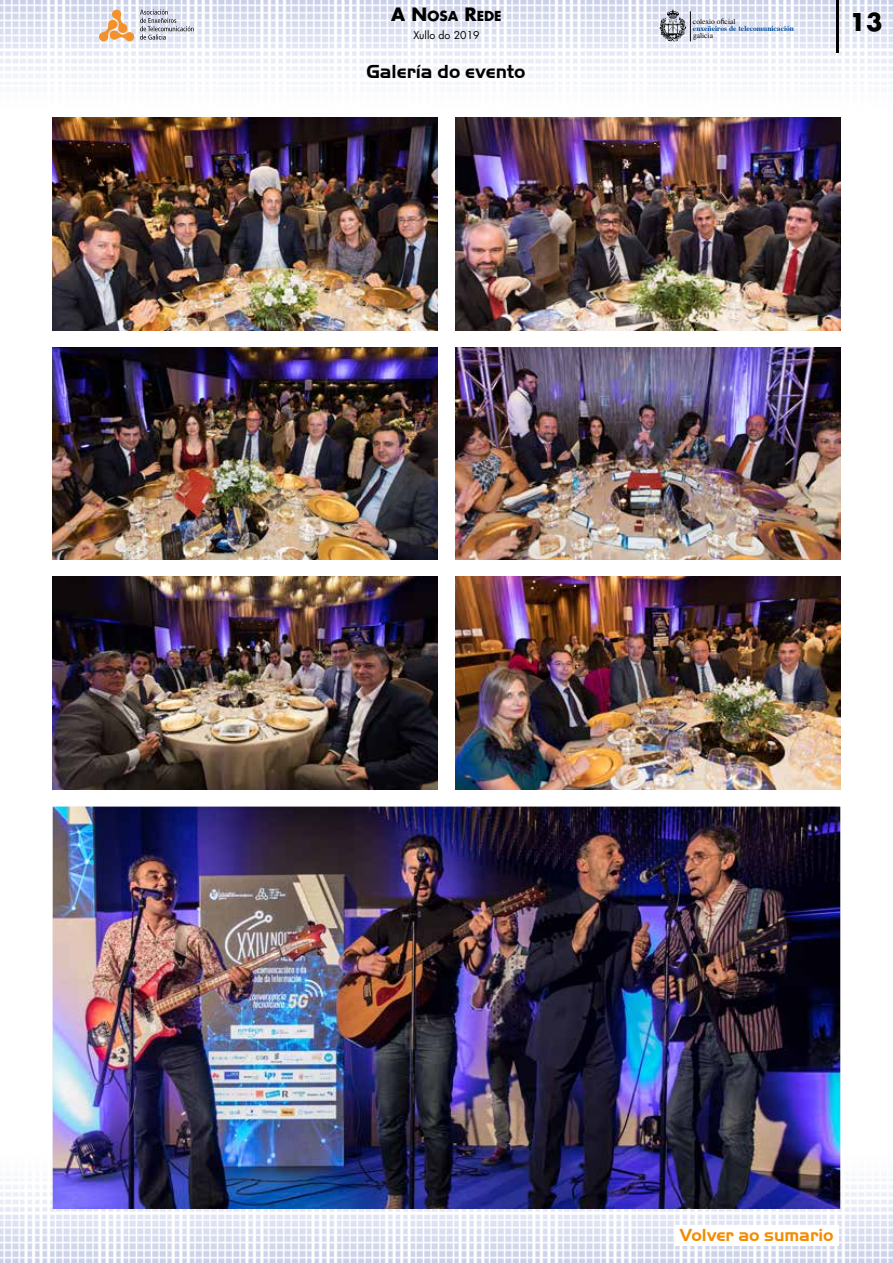
<style>
.page{position:relative;width:893px;height:1263px;background:#fff}
.page>*{position:absolute;margin:0;border:0;box-sizing:border-box;transform-origin:0 0}
.t1{font:700 24px "Futura LT";color:#000}
.t2{font:700 19.5px "Handel Got D";color:#000}
.t3{font:700 18px "Handel Got D";color:#f28c00}
.t4{font:700 13.5px "Futura LT";color:#000}
.t5{font:10.5px "Futura LT";color:#000}
.t6{font:700 7.5px/7.1px "Times";color:#004a99}
.t7{font:7.5px "Times";color:#000}
.s1{font-size:18px}
.s2{font-weight:400;color:#000}
.s3{font-family:"Myriad Pro";font-weight:400;color:#000}
</style>
<div class="page">
<img style="left:0;top:0;width:893px;height:122px">
<img style="left:0;top:1141px;width:893px;height:122px">
<svg style="left:99px;top:10px;width:95px;height:31px"></svg>
<hr style="left:690px;top:11px;width:1px;height:30px;background:#000">
<svg style="left:660px;top:10px;width:26px;height:31px"></svg>
<hr style="left:836px;top:0;width:3px;height:52px;background:#000">
<img style="left:53px;top:118px;width:384px;height:212px">
<img style="left:455px;top:118px;width:385px;height:212px">
<img style="left:53px;top:807px;width:787px;height:402px">
<img style="left:53px;top:577px;width:384px;height:213px">
<img style="left:53px;top:347px;width:384px;height:213px">
<img style="left:455px;top:347px;width:385px;height:213px">
<img style="left:455px;top:577px;width:385px;height:213px">
<div style="left:675px;top:1225px;width:163px;height:20px;background:#fff"></div>
<h3 class="t4" style="left:391px;top:7px;width:112px"><span class="s1">A N</span>OSA <span class="s1">R</span>EDE</h3>
<h3 class="t5" style="left:413px;top:29px;width:68px">Xullo do 2019</h3>
<h2 class="t2" style="left:366px;top:60px;width:161px">Galería do evento</h2>
<p class="t6" style="left:693px;top:17px;width:103px"><span class="s2">colexio o</span><span class="s3">fi</span><span class="s2">cial<br></span>enxeñeiros de telecomunicación</p>
<p class="t7" style="left:693px;top:31px;width:22px">galicia</p>
<h1 class="t1" style="left:850px;top:6px;width:34px">13</h1>
<h3 class="t3" style="left:680px;top:1225px;width:155px">Volver ao sumario</h3>
</div>
